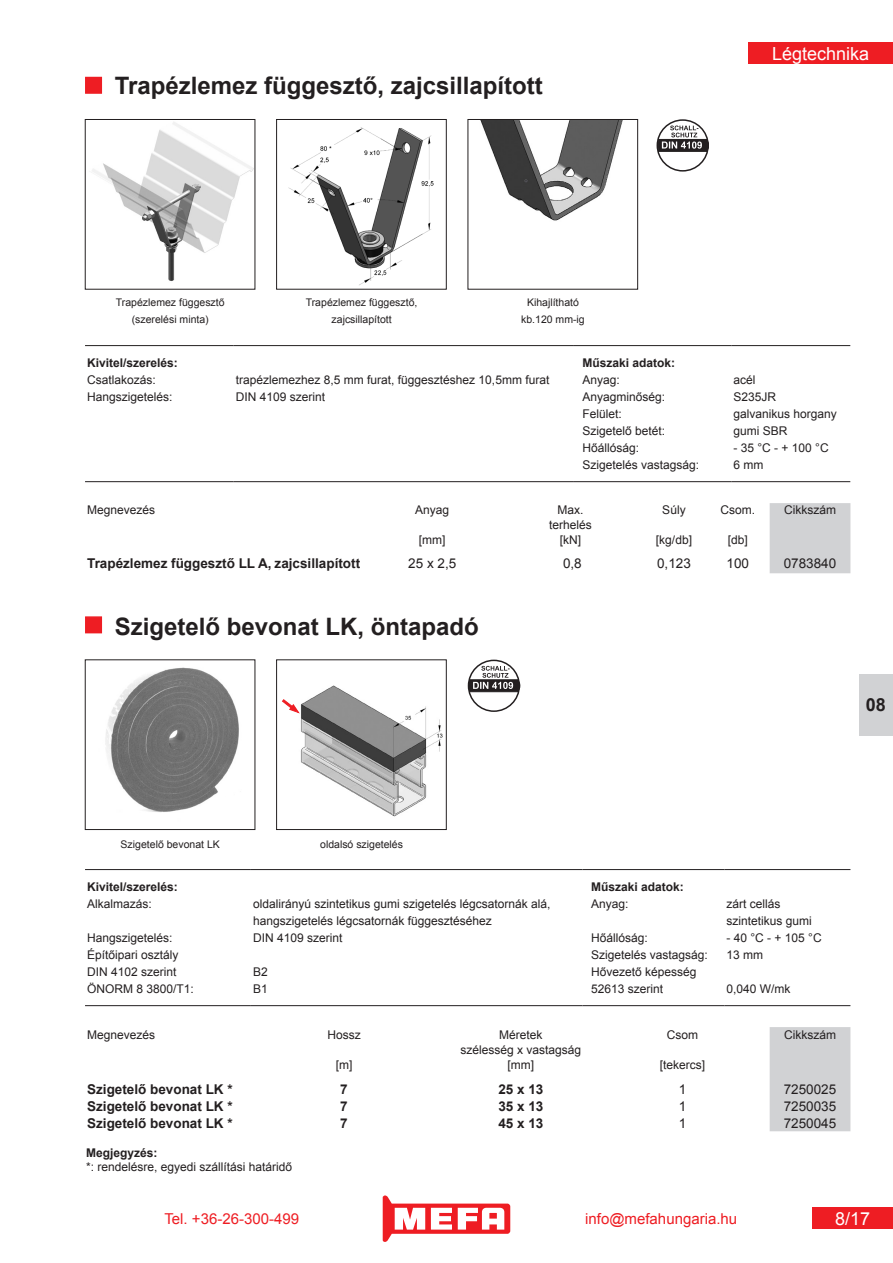
<style>
.page{position:relative;width:893px;height:1263px;background:#fff}
.page>*{position:absolute;margin:0;border:0;box-sizing:border-box;transform-origin:0 0}
.Überschrift_Inhaltsv{font:700 24px "Arial";color:#231f20}
.t1{font:18px "Arial";color:#fff}
.t2{font:700 18px "Arial";color:#231f20}
.t3{font:15px "Arial";color:#ee1d23}
.t4{font:700 13.5px "Arial";color:#231f20}
.t5{font:13.5px "Arial";color:#231f20}
.t6{font:12px "Arial";color:#231f20}
.t7{font:700 12px "Arial";color:#231f20}
.t8{font:10.5px "Arial";color:#231f20}
</style>
<div class="page">
<div style="left:748px;top:43px;width:145px;height:21px;background:#ee1d23"></div>
<svg style="left:383px;top:1195px;width:127px;height:47px"></svg>
<div style="left:812px;top:1208px;width:81px;height:21px;background:#ee1d23"></div>
<div style="left:85px;top:77px;width:17px;height:17px;background:#ee1d23;border:2px solid #ee1d23"></div>
<div style="left:859px;top:674px;width:34px;height:62px;background:#d1d2d4"></div>
<img style="left:92px;top:122px;width:161px;height:159px">
<div style="left:85px;top:119px;width:170px;height:170px;border:1px solid #231f20"></div>
<img style="left:288px;top:127px;width:146px;height:159px">
<div style="left:276px;top:119px;width:170px;height:170px;border:1px solid #231f20"></div>
<img style="left:481px;top:121px;width:142px;height:100px">
<div style="left:468px;top:119px;width:170px;height:170px;border:1px solid #231f20"></div>
<div style="left:770px;top:503px;width:80px;height:70px;background:#d1d2d4"></div>
<hr style="left:85px;top:345px;width:149px;height:1px;background:#231f20">
<hr style="left:234px;top:345px;width:340px;height:1px;background:#231f20">
<hr style="left:574px;top:345px;width:157px;height:1px;background:#231f20">
<hr style="left:731px;top:345px;width:119px;height:1px;background:#231f20">
<hr style="left:85px;top:481px;width:149px;height:1px;background:#231f20">
<hr style="left:234px;top:481px;width:340px;height:1px;background:#231f20">
<hr style="left:574px;top:481px;width:157px;height:1px;background:#231f20">
<hr style="left:731px;top:481px;width:119px;height:1px;background:#231f20">
<div style="left:658px;top:139px;width:49px;height:13px;background:#231f20;border:1px solid #231f20"></div>
<div style="left:657px;top:119px;width:52px;height:53px;border:2px solid #231f20;border-radius:50%"></div>
<div style="left:704px;top:141px;width:5px;height:9px;background:#231f20;border-radius:50%"></div>
<div style="left:704px;top:141px;width:5px;height:9px;border:1px solid #231f20;border-radius:50%"></div>
<svg style="left:658px;top:126px;width:44px;height:23px"></svg>
<img style="left:105px;top:667px;width:134px;height:145px">
<div style="left:85px;top:660px;width:170px;height:170px;border:1px solid #231f20"></div>
<div style="left:85px;top:616px;width:17px;height:17px;background:#ee1d23;border:2px solid #ee1d23"></div>
<div style="left:770px;top:1027px;width:80px;height:104px;background:#d1d2d4"></div>
<hr style="left:85px;top:869px;width:166px;height:1px;background:#231f20">
<hr style="left:251px;top:869px;width:332px;height:1px;background:#231f20">
<hr style="left:583px;top:869px;width:141px;height:1px;background:#231f20">
<hr style="left:724px;top:869px;width:126px;height:1px;background:#231f20">
<hr style="left:85px;top:1005px;width:166px;height:1px;background:#231f20">
<hr style="left:251px;top:1005px;width:332px;height:1px;background:#231f20">
<hr style="left:583px;top:1005px;width:141px;height:1px;background:#231f20">
<hr style="left:724px;top:1005px;width:126px;height:1px;background:#231f20">
<div style="left:469px;top:680px;width:49px;height:12px;background:#231f20"></div>
<div style="left:468px;top:660px;width:52px;height:52px;border:2px solid #231f20;border-radius:50%"></div>
<svg style="left:469px;top:666px;width:51px;height:24px"></svg>
<img style="left:298px;top:685px;width:145px;height:132px">
<div style="left:276px;top:660px;width:170px;height:170px;border:1px solid #231f20"></div>
<svg style="left:282px;top:699px;width:17px;height:14px"></svg>
<p class="Überschrift_Inhaltsv" style="left:115px;top:69px;width:430px">Trapézlemez függesztő, zajcsillapított</p>
<p class="t8" style="left:116px;top:295px;width:110px">Trapézlemez függesztő</p>
<p class="t8" style="left:132px;top:312px;width:79px">(szerelési minta)</p>
<p class="t8" style="left:306px;top:295px;width:113px">Trapézlemez függesztő,</p>
<p class="t8" style="left:332px;top:312px;width:62px">zajcsillapított</p>
<p class="t8" style="left:527px;top:295px;width:53px">Kihajlítható</p>
<p class="t8" style="left:521px;top:312px;width:65px">kb.120 mm-ig</p>
<h2 class="t1" style="left:772px;top:41px;width:99px">Légtechnika</h2>
<p class="t7" style="left:87px;top:354px;width:92px">Kivitel/szerelés:</p>
<p class="t7" style="left:582px;top:354px;width:94px">Műszaki adatok:</p>
<p class="t6" style="left:87px;top:371px;width:70px">Csatlakozás:</p>
<p class="t6" style="left:236px;top:371px;width:315px">trapézlemezhez 8,5 mm furat, függesztéshez 10,5mm furat</p>
<p class="t6" style="left:582px;top:371px;width:39px">Anyag:</p>
<p class="t6" style="left:733px;top:371px;width:24px">acél</p>
<p class="t6" style="left:87px;top:388px;width:87px">Hangszigetelés:</p>
<p class="t6" style="left:236px;top:388px;width:91px">DIN 4109 szerint</p>
<p class="t6" style="left:582px;top:388px;width:84px">Anyagminőség:</p>
<p class="t6" style="left:733px;top:388px;width:44px">S235JR</p>
<p class="t6" style="left:582px;top:405px;width:41px">Felület:</p>
<p class="t6" style="left:733px;top:405px;width:105px">galvanikus horgany</p>
<p class="t6" style="left:582px;top:422px;width:84px">Szigetelő betét:</p>
<p class="t6" style="left:733px;top:422px;width:56px">gumi SBR</p>
<p class="t6" style="left:582px;top:439px;width:58px">Hőállóság:</p>
<p class="t6" style="left:733px;top:439px;width:97px">- 35 °C - + 100 °C</p>
<p class="t6" style="left:582px;top:456px;width:118px">Szigetelés vastagság:</p>
<p class="t6" style="left:733px;top:456px;width:31px">6 mm</p>
<p class="t6" style="left:87px;top:501px;width:70px">Megnevezés</p>
<p class="t6" style="left:415px;top:501px;width:36px">Anyag</p>
<p class="t6" style="left:557px;top:501px;width:28px">Max.</p>
<p class="t6" style="left:662px;top:501px;width:25px">Súly</p>
<p class="t6" style="left:720px;top:501px;width:36px">Csom.</p>
<p class="t6" style="left:784px;top:501px;width:53px">Cikkszám</p>
<p class="t6" style="left:549px;top:516px;width:44px">terhelés</p>
<p class="t6" style="left:419px;top:531px;width:28px">[mm]</p>
<p class="t6" style="left:560px;top:531px;width:23px">[kN]</p>
<p class="t6" style="left:656px;top:531px;width:38px">[kg/db]</p>
<p class="t6" style="left:728px;top:531px;width:22px">[db]</p>
<p class="t4" style="left:87px;top:554px;width:274px">Trapézlemez függesztő LL A, zajcsillapított</p>
<p class="t5" style="left:408px;top:554px;width:50px">25 x 2,5</p>
<p class="t5" style="left:563px;top:554px;width:20px">0,8</p>
<p class="t5" style="left:657px;top:554px;width:35px">0,123</p>
<p class="t5" style="left:726px;top:554px;width:24px">100</p>
<p class="t5" style="left:784px;top:554px;width:54px">0783840</p>
<p class="Überschrift_Inhaltsv" style="left:115px;top:609px;width:366px">Szigetelő bevonat LK, öntapadó</p>
<h2 class="t2" style="left:866px;top:692px;width:22px">08</h2>
<p class="t8" style="left:121px;top:837px;width:101px">Szigetelő bevonat LK</p>
<p class="t8" style="left:320px;top:837px;width:84px">oldalsó szigetelés</p>
<p class="t7" style="left:87px;top:878px;width:92px">Kivitel/szerelés:</p>
<p class="t7" style="left:591px;top:878px;width:94px">Műszaki adatok:</p>
<p class="t6" style="left:87px;top:895px;width:66px">Alkalmazás:</p>
<p class="t6" style="left:253px;top:895px;width:299px">oldalirányú szintetikus gumi szigetelés légcsatornák alá,</p>
<p class="t6" style="left:591px;top:895px;width:39px">Anyag:</p>
<p class="t6" style="left:726px;top:895px;width:56px">zárt cellás</p>
<p class="t6" style="left:253px;top:912px;width:240px">hangszigetelés légcsatornák függesztéséhez</p>
<p class="t6" style="left:726px;top:912px;width:87px">szintetikus gumi</p>
<p class="t6" style="left:87px;top:929px;width:87px">Hangszigetelés:</p>
<p class="t6" style="left:253px;top:929px;width:91px">DIN 4109 szerint</p>
<p class="t6" style="left:591px;top:929px;width:58px">Hőállóság:</p>
<p class="t6" style="left:726px;top:929px;width:97px">- 40 °C - + 105 °C</p>
<p class="t6" style="left:87px;top:946px;width:93px">Építőipari osztály</p>
<p class="t6" style="left:591px;top:946px;width:118px">Szigetelés vastagság:</p>
<p class="t6" style="left:726px;top:946px;width:38px">13 mm</p>
<p class="t6" style="left:87px;top:963px;width:91px">DIN 4102 szerint</p>
<p class="t6" style="left:253px;top:963px;width:16px">B2</p>
<p class="t6" style="left:591px;top:963px;width:107px">Hővezető képesség</p>
<p class="t6" style="left:87px;top:980px;width:108px">ÖNORM 8 3800/T1:</p>
<p class="t6" style="left:253px;top:980px;width:16px">B1</p>
<p class="t6" style="left:591px;top:980px;width:74px">52613 szerint</p>
<p class="t6" style="left:726px;top:980px;width:66px">0,040 W/mk</p>
<p class="t6" style="left:87px;top:1026px;width:70px">Megnevezés</p>
<p class="t6" style="left:327px;top:1026px;width:35px">Hossz</p>
<p class="t6" style="left:499px;top:1026px;width:45px">Méretek</p>
<p class="t6" style="left:667px;top:1026px;width:33px">Csom</p>
<p class="t6" style="left:784px;top:1026px;width:53px">Cikkszám</p>
<p class="t6" style="left:460px;top:1041px;width:122px">szélesség x vastagság</p>
<p class="t6" style="left:336px;top:1056px;width:18px">[m]</p>
<p class="t6" style="left:508px;top:1056px;width:28px">[mm]</p>
<p class="t6" style="left:660px;top:1056px;width:47px">[tekercs]</p>
<p class="t4" style="left:87px;top:1079px;width:147px">Szigetelő bevonat LK *</p>
<p class="t4" style="left:340px;top:1079px;width:9px">7</p>
<p class="t4" style="left:498px;top:1079px;width:47px">25 x 13</p>
<p class="t5" style="left:679px;top:1080px;width:9px">1</p>
<p class="t5" style="left:784px;top:1080px;width:54px">7250025</p>
<p class="t4" style="left:87px;top:1096px;width:147px">Szigetelő bevonat LK *</p>
<p class="t4" style="left:340px;top:1096px;width:9px">7</p>
<p class="t4" style="left:498px;top:1096px;width:47px">35 x 13</p>
<p class="t5" style="left:679px;top:1097px;width:9px">1</p>
<p class="t5" style="left:784px;top:1097px;width:54px">7250035</p>
<p class="t4" style="left:87px;top:1113px;width:147px">Szigetelő bevonat LK *</p>
<p class="t4" style="left:340px;top:1113px;width:9px">7</p>
<p class="t4" style="left:498px;top:1113px;width:47px">45 x 13</p>
<p class="t5" style="left:679px;top:1114px;width:9px">1</p>
<p class="t5" style="left:784px;top:1114px;width:54px">7250045</p>
<p class="t7" style="left:86px;top:1144px;width:73px">Megjegyzés:</p>
<p class="t6" style="left:86px;top:1159px;width:208px">*: rendelésre, egyedi szállítási határidő</p>
<p class="t3" style="left:164px;top:1208px;width:136px">Tel. +36-26-300-499</p>
<p class="t3" style="left:585px;top:1208px;width:153px">info@mefahungaria.hu</p>
<h2 class="t1" style="left:835px;top:1206px;width:37px">8/17</h2>
</div>
